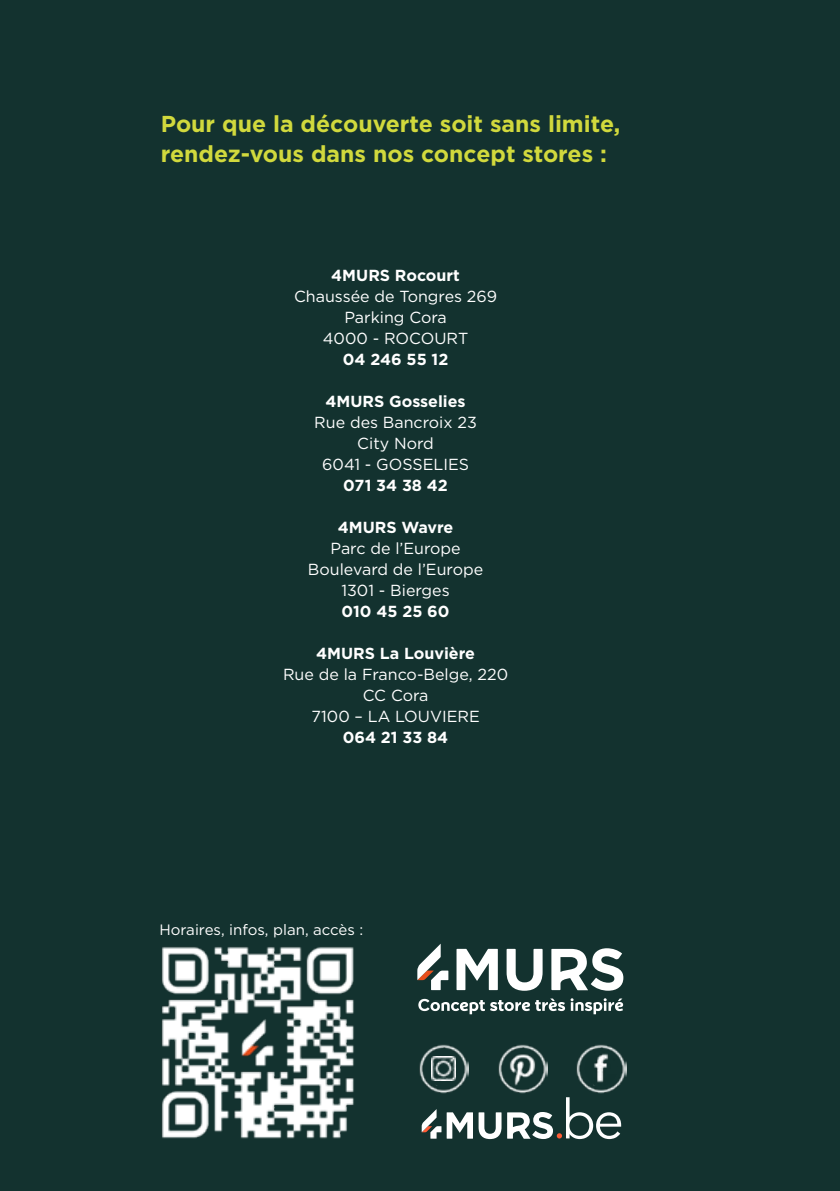
<style>
.page{position:relative;width:840px;height:1191px;background:#fff}
.page>*{position:absolute;margin:0;border:0;box-sizing:border-box;transform-origin:0 0}
.t1{font:700 23px/30.2px "Gotham";color:#d1d93d}
.t2{font:16px/21px "Gotham";color:#fff;text-align:center}
.t3{font:700 16px "Gotham";color:#fff}
.t4{font:15px "Gotham";color:#fff}
</style>
<div class="page">
<div style="left:0;top:0;width:839px;height:1191px;background:#13322f"></div>
<svg style="left:421px;top:1109px;width:51px;height:29px"></svg>
<svg style="left:478px;top:1112px;width:23px;height:27px"></svg>
<svg style="left:507px;top:1097px;width:113px;height:42px"></svg>
<img style="left:498px;top:1044px;width:49px;height:49px">
<img style="left:419px;top:1044px;width:49px;height:49px">
<div style="left:426px;top:1050px;width:34px;height:36px;background:#13322f;border-radius:50%"></div>
<img style="left:431px;top:1056px;width:24px;height:24px">
<img style="left:576px;top:1044px;width:50px;height:49px">
<img style="left:583px;top:1050px;width:35px;height:36px">
<svg style="left:417px;top:943px;width:31px;height:47px"></svg>
<svg style="left:456px;top:949px;width:41px;height:41px"></svg>
<svg style="left:506px;top:949px;width:36px;height:41px"></svg>
<svg style="left:551px;top:948px;width:72px;height:42px"></svg>
<svg style="left:418px;top:998px;width:204px;height:16px"></svg>
<img style="left:162px;top:947px;width:192px;height:192px">
<h1 class="t1" style="left:161px;top:108px;width:461px">Pour que la découverte soit sans limite, rendez-vous dans nos concept stores :</h1>
<p class="t3" style="left:331px;top:265px;width:130px">4MURS Rocourt</p>
<p class="t2" style="left:294px;top:286px;width:204px">Chaussée de Tongres 269<br>Parking Cora<br>4000 - ROCOURT</p>
<p class="t3" style="left:342px;top:349px;width:107px">04 246 55 12</p>
<p class="t3" style="left:325px;top:391px;width:141px">4MURS Gosselies</p>
<p class="t2" style="left:314px;top:412px;width:164px">Rue des Bancroix 23<br>City Nord<br>6041 - GOSSELIES</p>
<p class="t3" style="left:343px;top:475px;width:106px">071 34 38 42</p>
<p class="t3" style="left:337px;top:517px;width:117px">4MURS Wavre</p>
<p class="t2" style="left:308px;top:538px;width:177px">Parc de l’Europe<br>Boulevard de l’Europe<br>1301 - Bierges</p>
<p class="t3" style="left:341px;top:601px;width:109px">010 45 25 60</p>
<p class="t3" style="left:316px;top:643px;width:160px">4MURS La Louvière</p>
<p class="t2" style="left:283px;top:664px;width:226px">Rue de la Franco-Belge, 220<br>CC Cora<br>7100 – LA LOUVIERE</p>
<p class="t3" style="left:342px;top:727px;width:107px">064 21 33 84</p>
<p class="t4" style="left:159px;top:920px;width:205px">Horaires, infos, plan, accès :</p>
</div>
